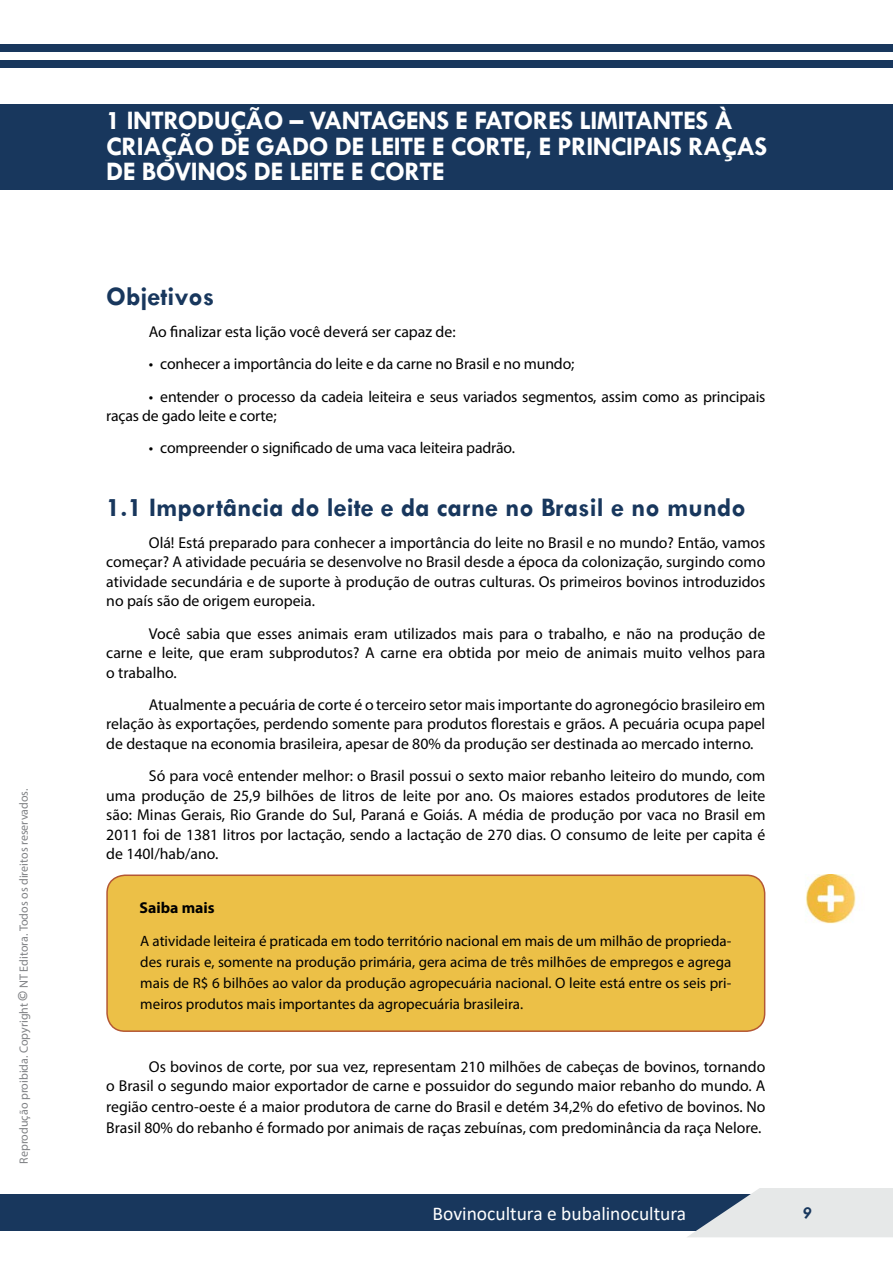
<style>
.page{position:relative;width:893px;height:1263px;background:#fff}
.page>*{position:absolute;margin:0;border:0;box-sizing:border-box;transform-origin:0 0}
.t1{font:700 27px/25.5px "Tw Cen";letter-spacing:-.02em;color:#fff}
.t2{font:700 27px "Tw Cen";color:#18375d}
.t3{font:19.5px "Calibri";color:#fff}
.t4{font:italic 700 16.5px "Tw Cen";color:#18375d}
.t5{font:15.75px/19.5px "Myriad Pro";color:#000;text-align:justify}
.t6{font:700 15.75px "Myriad Pro";color:#000}
.t7{font:15px/21px "Myriad Pro";color:#000;text-align:justify}
.t8{font:12px "Myriad Pro";color:#808285}
.s1{font-weight:700;font-size:15px}
</style>
<div class="page">
<div style="left:0;top:44px;width:893px;height:8px;background:#18375d"></div>
<div style="left:0;top:60px;width:893px;height:8px;background:#18375d"></div>
<div style="left:0;top:1194px;width:893px;height:37px;background:#18375d"></div>
<svg style="left:688px;top:1188px;width:205px;height:49px"></svg>
<div style="left:107px;top:875px;width:658px;height:156px;background:#ecc047;border-radius:18px"></div>
<div style="left:106px;top:874px;width:659px;height:158px;border:2px solid #b45733;border-radius:18px"></div>
<div style="left:0;top:105px;width:893px;height:85px;background:#18375d"></div>
<img style="left:805px;top:875px;width:51px;height:49px">
<p class="t8" style="left:16px;top:1164px;width:377px;rotate:-90deg">Reprodução proibida. Copyright <span class="s1">©</span> NT Editora. Todos os direitos reservados.</p>
<h1 class="t1" style="left:106px;top:107px;width:663px">1 INTRODUÇÃO – VANTAGENS E FATORES LIMITANTES À<br>CRIAÇÃO DE GADO DE LEITE E CORTE, E PRINCIPAIS RAÇAS<br>DE BOVINOS DE LEITE E CORTE</h1>
<h1 class="t2" style="left:106px;top:280px;width:109px">Objetivos</h1>
<p class="t5" style="left:149px;top:322px;width:308px">Ao finalizar esta lição você deverá ser capaz de:</p>
<p class="t5" style="left:149px;top:354px;width:427px">• conhecer a importância do leite e da carne no Brasil e no mundo;</p>
<p class="t5" style="left:106px;top:386px;width:661px;text-indent:43px">• entender o processo da cadeia leiteira e seus variados segmentos, assim como as principais raças de gado leite e corte;</p>
<p class="t5" style="left:149px;top:438px;width:368px">• compreender o significado de uma vaca leiteira padrão.</p>
<h1 class="t2" style="left:106px;top:491px;width:641px">1.1 Importância do leite e da carne no Brasil e no mundo</h1>
<p class="t5" style="left:106px;top:533px;width:661px;text-indent:43px">Olá! Está preparado para conhecer a importância do leite no Brasil e no mundo? Então, vamos começar? A atividade pecuária se desenvolve no Brasil desde a época da colonização, surgindo como atividade secundária e de suporte à produção de outras culturas. Os primeiros bovinos introduzidos no país são de origem europeia.</p>
<p class="t5" style="left:106px;top:623px;width:661px;text-indent:43px">Você sabia que esses animais eram utilizados mais para o trabalho, e não na produção de carne e leite, que eram subprodutos? A carne era obtida por meio de animais muito velhos para o trabalho.</p>
<p class="t5" style="left:106px;top:695px;width:661px;text-indent:43px">Atualmente a pecuária de corte é o terceiro setor mais importante do agronegócio brasileiro em relação às exportações, perdendo somente para produtos florestais e grãos. A pecuária ocupa papel de destaque na economia brasileira, apesar de 80% da produção ser destinada ao mercado interno.</p>
<p class="t5" style="left:106px;top:766px;width:661px;text-indent:43px">Só para você entender melhor: o Brasil possui o sexto maior rebanho leiteiro do mundo, com uma produção de 25,9 bilhões de litros de leite por ano. Os maiores estados produtores de leite são: Minas Gerais, Rio Grande do Sul, Paraná e Goiás. A média de produção por vaca no Brasil em 2011 foi de 1381 litros por lactação, sendo a lactação de 270 dias. O consumo de leite per capita é de 140l/hab/ano.</p>
<p class="t6" style="left:140px;top:897px;width:77px">Saiba mais</p>
<p class="t7" style="left:140px;top:931px;width:593px">A atividade leiteira é praticada em todo território nacional em mais de um milhão de proprieda&shy;des rurais e, somente na produção primária, gera acima de três milhões de empregos e agrega mais de R$ 6 bilhões ao valor da produção agropecuária nacional. O leite está entre os seis pri&shy;meiros produtos mais importantes da agropecuária brasileira.</p>
<p class="t5" style="left:106px;top:1056px;width:661px;text-align:right">Os bovinos de corte, por sua vez, representam 210 milhões de cabeças de bovinos, tornando<br>o Brasil o segundo maior exportador de carne e possuidor do segundo maior rebanho do mundo. A</p>
<p class="t5" style="left:106px;top:1096px;width:661px;line-height:21px">região centro-oeste é a maior produtora de carne do Brasil e detém 34,2% do efetivo de bovinos. No<br>Brasil 80% do rebanho é formado por animais de raças zebuínas, com predominância da raça Nelore.</p>
<p class="t3" style="left:433px;top:1200px;width:255px">Bovinocultura e bubalinocultura</p>
<p class="t4" style="left:803px;top:1203px;width:10px">9</p>
</div>
